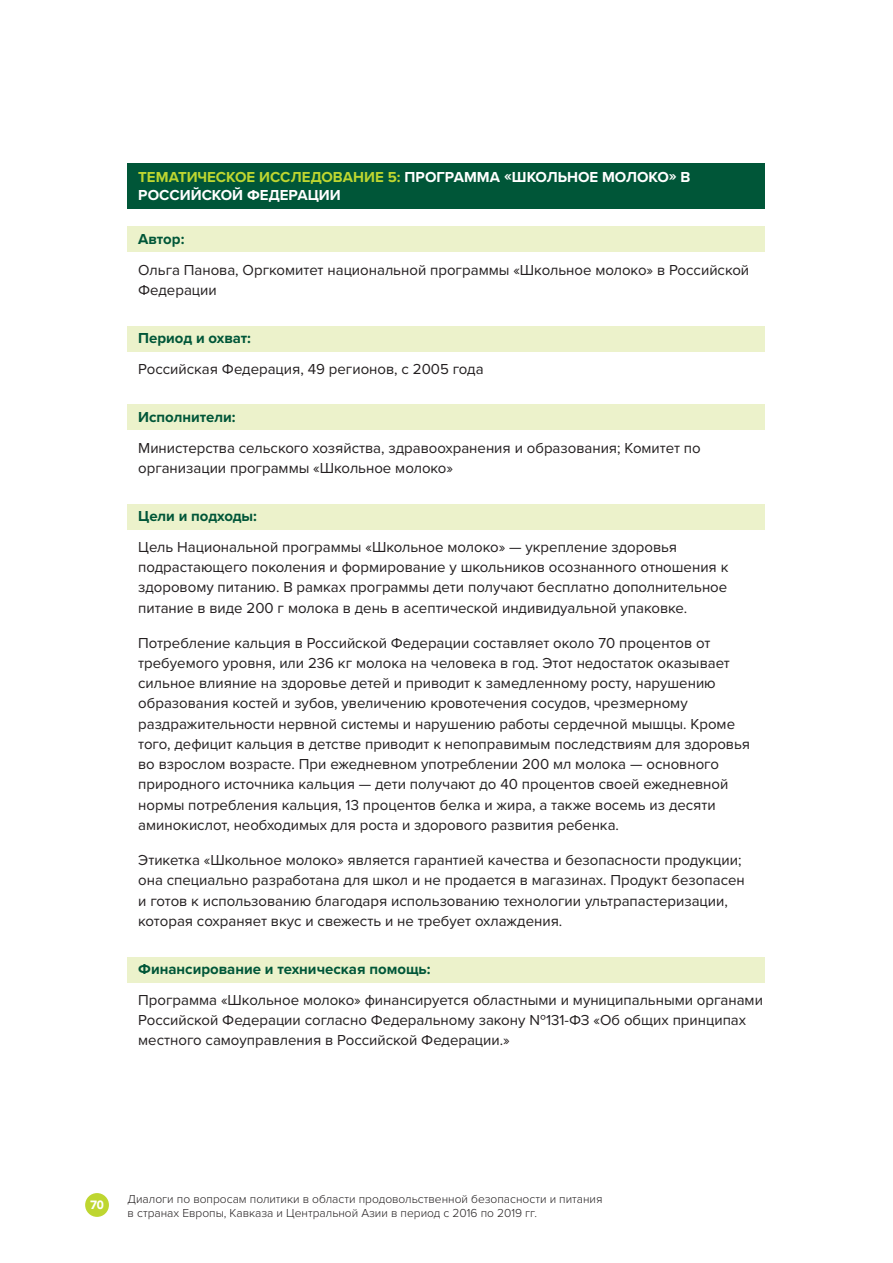
<style>
.page{position:relative;width:893px;height:1263px;background:#fff}
.page>*{position:absolute;margin:0;border:0;box-sizing:border-box;transform-origin:0 0}
.Normal_indented{font:15px/20.2px "Proxima Nova";color:#231f20}
.shaded_sub{font:700 15px "Proxima Nova";color:#005638}
.case_study_title{font:700 15px/18px "Proxima Nova";color:#fff}
.t1{font:300 12px/13.5px "Proxima Nova";color:#231f20}
.t2{font:900 12px "Avenir";color:#fff}
.s1{color:#bed630}
</style>
<div class="page">
<div style="left:85px;top:1193px;width:24px;height:24px;background:#bed630;border-radius:50%"></div>
<div style="left:128px;top:163px;width:637px;height:45px;background:#005638"></div>
<div style="left:128px;top:227px;width:637px;height:25px;background:#ecf2cb"></div>
<div style="left:128px;top:326px;width:637px;height:25px;background:#ecf2cb"></div>
<div style="left:128px;top:405px;width:637px;height:25px;background:#ecf2cb"></div>
<div style="left:128px;top:504px;width:637px;height:25px;background:#ecf2cb"></div>
<div style="left:128px;top:957px;width:637px;height:25px;background:#ecf2cb"></div>
<p class="case_study_title" style="left:138px;top:168px;width:554px"><span class="s1">ТЕМАТИЧЕСКОЕ ИССЛЕДОВАНИЕ 5:</span> ПРОГРАММА «ШКОЛЬНОЕ МОЛОКО» В<br>РОССИЙСКОЙ ФЕДЕРАЦИИ</p>
<p class="shaded_sub" style="left:138px;top:230px;width:48px">Автор:</p>
<p class="Normal_indented" style="left:138px;top:260px;width:613px">Ольга Панова, Оргкомитет национальной программы «Школьное молоко» в Российской<br>Федерации</p>
<p class="shaded_sub" style="left:138px;top:329px;width:114px">Период и охват:</p>
<p class="Normal_indented" style="left:138px;top:359px;width:347px">Российская Федерация, 49 регионов, с 2005 года</p>
<p class="shaded_sub" style="left:138px;top:408px;width:99px">Исполнители:</p>
<p class="Normal_indented" style="left:138px;top:438px;width:564px">Министерства сельского хозяйства, здравоохранения и образования; Комитет по организации программы «Школьное молоко»</p>
<p class="shaded_sub" style="left:138px;top:507px;width:120px">Цели и подходы:</p>
<p class="Normal_indented" style="left:138px;top:537px;width:592px">Цель Национальной программы «Школьное молоко» — укрепление здоровья подрастающего поколения и формирование у школьников осознанного отношения к здоровому питанию. В рамках программы дети получают бесплатно дополнительное питание в виде 200 г молока в день в асептической индивидуальной упаковке.</p>
<p class="Normal_indented" style="left:138px;top:633px;width:613px">Потребление кальция в Российской Федерации составляет около 70 процентов от требуемого уровня, или 236 кг молока на человека в год. Этот недостаток оказывает сильное влияние на здоровье детей и приводит к замедленному росту, нарушению образования костей и зубов, увеличению кровотечения сосудов, чрезмерному раздражительности нервной системы и нарушению работы сердечной мышцы. Кроме того, дефицит кальция в детстве приводит к непоправимым последствиям для здоровья во взрослом возрасте. При ежедневном употреблении 200 мл молока — основного природного источника кальция — дети получают до 40 процентов своей ежедневной нормы потребления кальция, 13 процентов белка и жира, а также восемь из десяти аминокислот, необходимых для роста и здорового развития ребенка.</p>
<p class="Normal_indented" style="left:138px;top:850px;width:608px">Этикетка «Школьное молоко» является гарантией качества и безопасности продукции; она специально разработана для школ и не продается в магазинах. Продукт безопасен и готов к использованию благодаря использованию технологии ультрапастеризации, которая сохраняет вкус и свежесть и не требует охлаждения.</p>
<p class="shaded_sub" style="left:138px;top:960px;width:294px">Финансирование и техническая помощь:</p>
<p class="Normal_indented" style="left:138px;top:990px;width:626px">Программа «Школьное молоко» финансируется областными и муниципальными органами<br>Российской Федерации согласно Федеральному закону №131-ФЗ «Об общих принципах местного самоуправления в Российской Федерации.»</p>
<p class="t2" style="left:90px;top:1195px;width:15px">70</p>
<p class="t1" style="left:128px;top:1191px;width:476px">Диалоги по вопросам политики в области продовольственной безопасности и питания в странах Европы, Кавказа и Центральной Азии в период с 2016 по 2019 гг.</p>
</div>
